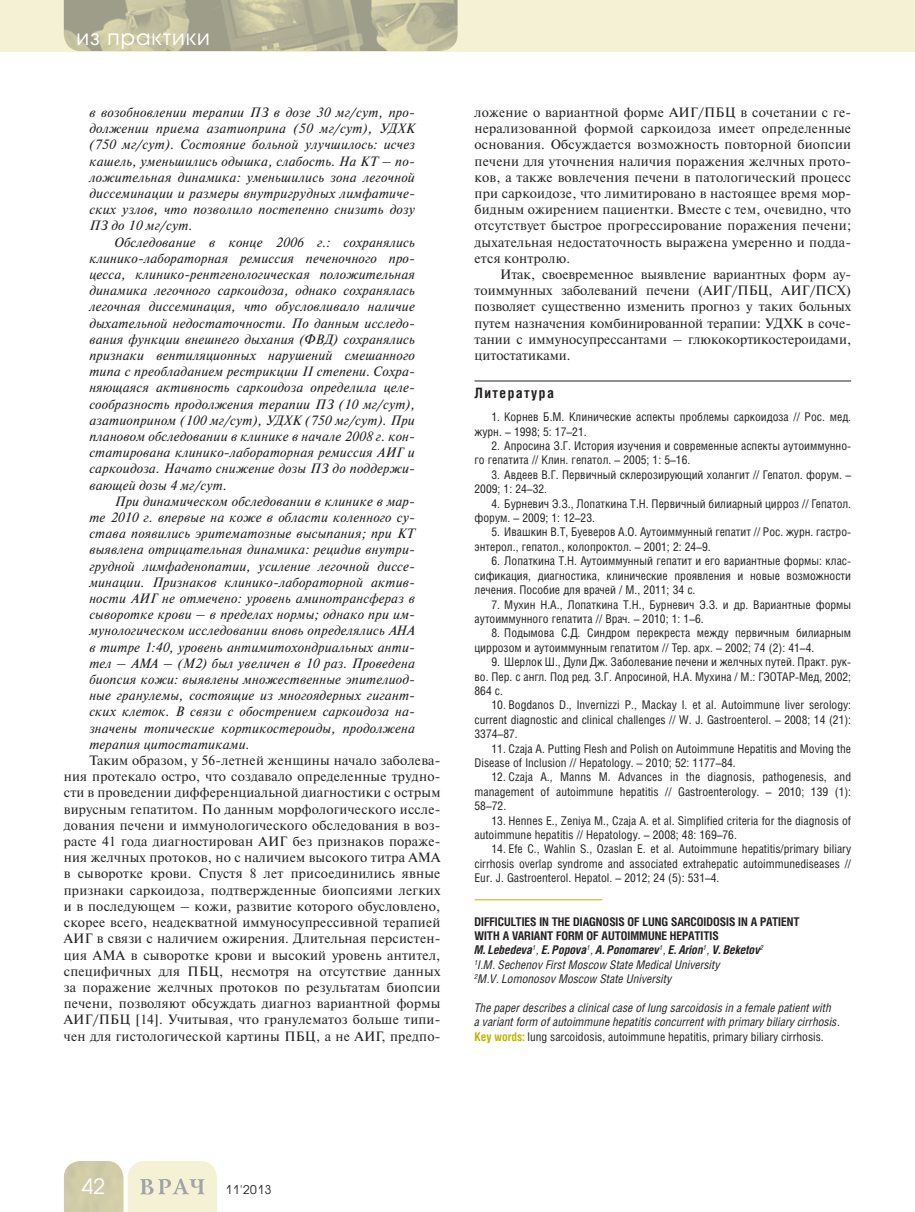
<style>
.page{position:relative;width:915px;height:1212px;background:#fff}
.page>*{position:absolute;margin:0;border:0;box-sizing:border-box;transform-origin:0 0}
.t1{font:21px "Avant Garde Gothic C";letter-spacing:.05em;color:#fff}
.t2{font:700 14.25px "Helios Cond";letter-spacing:.1em;color:#231f20}
.t3{font:italic 13.5px/16.2px "Newton C";letter-spacing:.015em;color:#231f20;text-align:justify}
.t4{font:13.5px/16.2px "Newton C";letter-spacing:.015em;color:#231f20;text-align:justify}
.t5{font:12px/14.4px "Helios Cond";color:#231f20}
.t6{font:700 12px/14.4px "Helios Cond";color:#231f20}
.t7{font:italic 12px/14.4px "Helios Cond";color:#231f20}
.t8{font:12px "Avant Garde Gothic C";letter-spacing:.05em;color:#231f20}
.s1{font-style:italic}
.s2{font-weight:400;font-style:italic}
.s3{font-weight:700;font-style:normal;color:#c1b400}
.s4{font-style:normal}
</style>
<div class="page">
<div style="left:0;top:0;width:914px;height:51px;background:#f5f1d5"></div>
<svg style="left:64px;top:1161px;width:153px;height:51px;background:#e3e0c3"></svg>
<img style="left:64px;top:0;width:393px;height:51px">
<hr style="left:474px;top:381px;width:376px;height:1px;background:#231f20">
<hr style="left:474px;top:899px;width:128px;height:1px;background:#c1b400">
<h1 class="t1" style="left:77px;top:27px;width:135px">из практики</h1>
<p class="t3" style="left:89px;top:106px;width:327px">в возобновлении терапии ПЗ в дозе 30 мг/сут, про&shy;должении приема азатиоприна (50 мг/сут), УДХК (750 мг/сут). Состояние больной улучшилось: исчез кашель, уменьшились одышка, слабость. На КТ – по&shy;ложительная динамика: уменьшились зона легочной диссеминации и размеры внутригрудных лимфатиче&shy;ских узлов, что позволило постепенно снизить дозу ПЗ до 10 мг/сут.</p>
<p class="t3" style="left:89px;top:235px;width:327px;text-indent:26px">Обследование в конце 2006 г.: сохранялись клинико-лабораторная ремиссия печеночного про&shy;цесса, клинико-рентгенологическая положительная динамика легочного саркоидоза, однако сохранялась легочная диссеминация, что обусловливало наличие дыхательной недостаточности. По данным исследо&shy;вания функции внешнего дыхания (ФВД) сохранялись признаки вентиляционных нарушений смешанного типа с преобладанием рестрикции II степени. Сохра&shy;няющаяся активность саркоидоза определила целе&shy;сообразность продолжения терапии ПЗ (10 мг/сут), азатиоприном (100 мг/сут), УДХК (750 мг/сут). При плановом обследовании в клинике в начале 2008 г. кон&shy;статирована клинико-лабораторная ремиссия АИГ и саркоидоза. Начато снижение дозы ПЗ до поддержи&shy;вающей дозы 4 мг/сут.</p>
<p class="t3" style="left:89px;top:494px;width:327px;text-indent:26px">При динамическом обследовании в клинике в мар&shy;те 2010 г. впервые на коже в области коленного су&shy;става появились эритематозные высыпания; при КТ выявлена отрицательная динамика: рецидив внутри&shy;грудной лимфаденопатии, усиление легочной диссе&shy;минации. Признаков клинико-лабораторной актив&shy;ности АИГ не отмечено: уровень аминотрансфераз в сыворотке крови – в пределах нормы; однако при им&shy;мунологическом исследовании вновь определялись АНА в титре 1:40, уровень антимитохондриальных анти&shy;тел – АМА – (М2) был увеличен в 10 раз. Проведена биопсия кожи: выявлены множественные эпителиод&shy;ные гранулемы, состоящие из многоядерных гигант&shy;ских клеток. В связи с обострением саркоидоза на&shy;значены топические кортикостероиды, продолжена терапия цитостатиками.</p>
<p class="t4" style="left:64px;top:754px;width:378px;text-indent:26px">Таким образом, у 56-летней женщины начало заболева&shy;ния протекало остро, что создавало определенные трудно&shy;сти в проведении дифференциальной диагностики с острым вирусным гепатитом. По данным морфологического иссле&shy;дования печени и иммунологического обследования в воз&shy;расте 41 года диагностирован АИГ без признаков пораже&shy;ния желчных протоков, но с наличием высокого титра АМА в сыворотке крови. Спустя 8 лет присоединились явные признаки саркоидоза, подтвержденные биопсиями легких и в последующем – кожи, развитие которого обусловлено, скорее всего, неадекватной иммуносупрессивной терапией АИГ в связи с наличием ожирения. Длительная персистен&shy;ция АМА в сыворотке крови и высокий уровень антител, специфичных для ПБЦ, несмотря на отсутствие данных за поражение желчных протоков по результатам биопсии печени, позволяют обсуждать диагноз вариантной формы АИГ/ПБЦ [14]. Учитывая, что гранулематоз больше типи&shy;чен для гистологической картины ПБЦ, а не АИГ, предпо-</p>
<p class="t4" style="left:474px;top:106px;width:378px">ложение о вариантной форме АИГ/ПБЦ в сочетании с ге&shy;нерализованной формой саркоидоза имеет определенные основания. Обсуждается возможность повторной биопсии печени для уточнения наличия поражения желчных прото&shy;ков, а также вовлечения печени в патологический процесс при саркоидозе, что лимитировано в настоящее время мор&shy;бидным ожирением пациентки. Вместе с тем, очевидно, что отсутствует быстрое прогрессирование поражения печени; дыхательная недостаточность выражена умеренно и подда&shy;ется контролю.</p>
<p class="t4" style="left:474px;top:268px;width:378px;text-indent:26px">Итак, своевременное выявление вариантных форм ау&shy;тоиммунных заболеваний печени (АИГ/ПБЦ, АИГ/ПСХ) позволяет существенно изменить прогноз у таких больных путем назначения комбинированной терапии: УДХК в соче&shy;тании с иммуносупрессантами – глюкокортикостероидами, цитостатиками.</p>
<p class="t2" style="left:474px;top:388px;width:81px">Литература</p>
<p class="t5" style="left:474px;top:411px;width:378px;text-indent:17px">1. Корнев Б.М. Клинические аспекты проблемы саркоидоза // Рос. мед. журн. – 1998; 5: 17–21.</p>
<p class="t5" style="left:474px;top:440px;width:378px;text-indent:17px">2. Апросина З.Г. История изучения и современные аспекты аутоиммунно&shy;го гепатита // Клин. гепатол. – 2005; 1: 5–16.</p>
<p class="t5" style="left:474px;top:469px;width:378px;text-indent:17px">3. Авдеев В.Г. Первичный склерозирующий холангит // Гепатол. форум. –<br>2009; 1: 24–32.</p>
<p class="t5" style="left:474px;top:497px;width:378px;text-indent:17px">4. Бурневич Э.З., Лопаткина Т.Н. Первичный билиарный цирроз // Гепатол. форум. – 2009; 1: 12–23.</p>
<p class="t5" style="left:474px;top:526px;width:378px;text-indent:17px">5. Ивашкин В.Т, Буеверов А.О. Аутоиммунный гепатит // Рос. журн. гастро&shy;энтерол., гепатол., колопроктол. – 2001; 2: 24–9.</p>
<p class="t5" style="left:474px;top:555px;width:378px;text-align:justify;text-indent:17px">6. Лопаткина Т.Н. Аутоиммунный гепатит и его вариантные формы: клас&shy;сификация, диагностика, клинические проявления и новые возможности лечения. Пособие для врачей / М., 2011; 34 с.</p>
<p class="t5" style="left:474px;top:598px;width:378px;text-indent:17px">7. Мухин Н.А., Лопаткина Т.Н., Бурневич Э.З. и др. Вариантные формы аутоиммунного гепатита // Врач. – 2010; 1: 1–6.</p>
<p class="t5" style="left:474px;top:627px;width:378px;text-indent:17px">8. Подымова С.Д. Синдром перекреста между первичным билиарным циррозом и аутоиммунным гепатитом // Тер. арх. – 2002; 74 (2): 41–4.</p>
<p class="t5" style="left:474px;top:656px;width:378px;text-align:justify;text-indent:17px">9. Шерлок Ш., Дули Дж. Заболевание печени и желчных путей. Практ. рук&shy;во. Пер. с англ. Под ред. З.Г. Апросиной, Н.А. Мухина / М.: ГЭОТАР-Мед, 2002; 864 с.</p>
<p class="t5" style="left:474px;top:699px;width:378px;text-align:justify;text-indent:17px">10. Bogdanos D., Invernizzi P., Mackay I. et al. Autoimmune liver serology: current diagnostic and clinical challenges // W. J. Gastroenterol. – 2008; 14 (21):<br>3374–87.</p>
<p class="t5" style="left:474px;top:742px;width:378px;text-indent:17px">11. Czaja A. Putting Flesh and Polish on Autoimmune Hepatitis and Moving the<br>Disease of Inclusion // Hepatology. – 2010; 52: 1177–84.</p>
<p class="t5" style="left:474px;top:771px;width:378px;text-align:justify;text-indent:17px">12. Czaja A., Manns M. Advances in the diagnosis, pathogenesis, and management of autoimmune hepatitis // Gastroenterology. – 2010; 139 (1):<br>58–72.</p>
<p class="t5" style="left:474px;top:814px;width:378px;text-indent:17px">13. Hennes E., Zeniya M., Czaja A. et al. Simplified criteria for the diagnosis of autoimmune hepatitis // Hepatology. – 2008; 48: 169–76.</p>
<p class="t5" style="left:474px;top:843px;width:378px;text-align:justify;text-indent:17px">14. Efe C., Wahlin S., Ozaslan E. et al. Autoimmune hepatitis/primary biliary cirrhosis overlap syndrome and associated extrahepatic autoimmunediseases // Eur. J. Gastroenterol. Hepatol. – 2012; 24 (5): 531–4.</p>
<p class="t6" style="left:474px;top:915px;width:326px">DIFFICULTIES IN THE DIAGNOSIS OF LUNG SARCOIDOSIS IN A PATIENT WITH A VARIANT FORM OF AUTOIMMUNE HEPATITIS<br><span class="s1">M. Lebedeva</span><sup>1</sup><span class="s2">,</span> <span class="s1">E. Popova</span><sup>1</sup><span class="s2">,</span> <span class="s1">A. Ponomarev</span><sup>1</sup><span class="s2">,</span> <span class="s1">E. Arion</span><sup>1</sup><span class="s2">,</span> <span class="s1">V. Beketov</span><sup>2<br>1</sup><span class="s2">I.M. Sechenov First Moscow State Medical University<br></span><sup>2</sup><span class="s2">M.V. Lomonosov Moscow State University</span></p>
<p class="t7" style="left:474px;top:1002px;width:367px">The paper describes a clinical case of lung sarcoidosis in a female patient with<br>a variant form of autoimmune hepatitis concurrent with primary biliary cirrhosis.<br><span class="s3">Key words:</span> <span class="s4">lung sarcoidosis, autoimmune hepatitis, primary biliary cirrhosis.</span></p>
<h1 class="t1" style="left:82px;top:1177px;width:25px">42</h1>
<p class="t8" style="left:225px;top:1184px;width:47px">11'2013</p>
</div>
